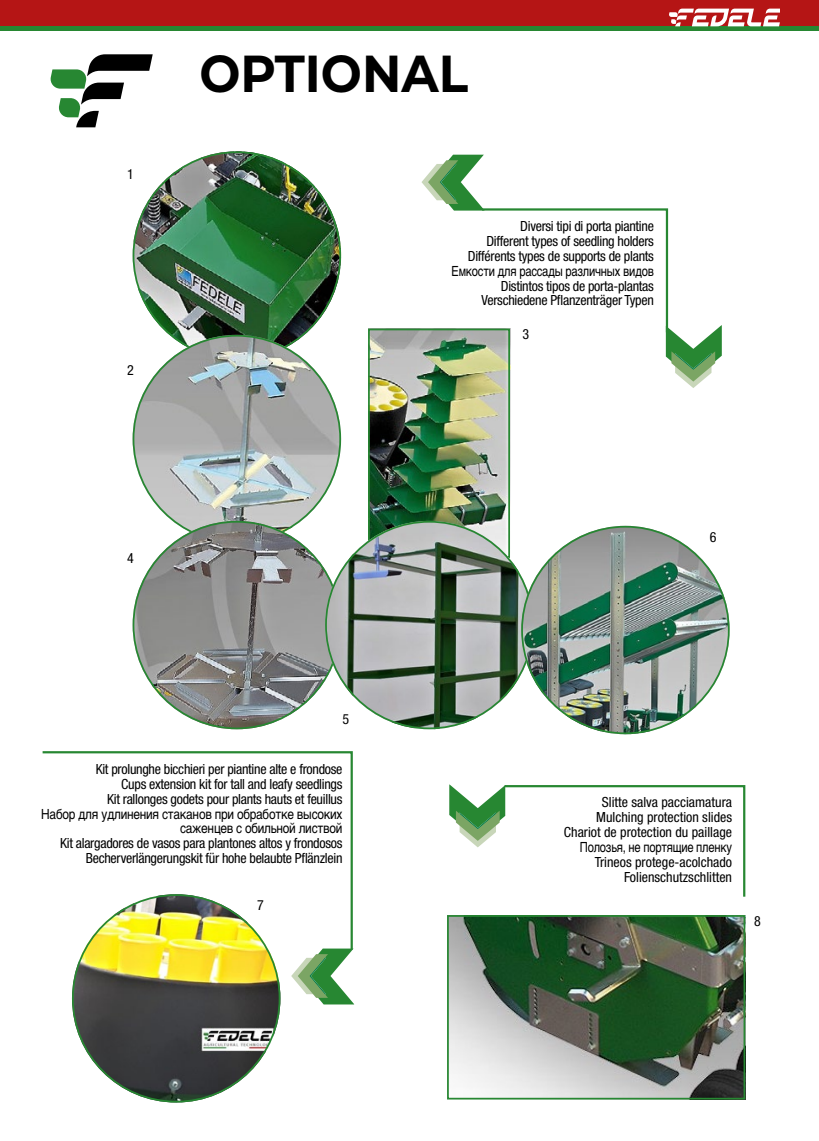
<style>
.page{position:relative;width:819px;height:1141px;background:#fff}
.page>*{position:absolute;margin:0;border:0;box-sizing:border-box;transform-origin:0 0}
.t1{font:700 51.98px "Montserrat";color:#000;scale:.94 1}
.t2{font:condensed 14px/14.9px "Helvetica Neue LT Pro";letter-spacing:-.02em;color:#000;text-align:right}
.t3{font:condensed 14px/14.9px "Helvetica Neue LT Pro";color:#000;text-align:right}
.t4{font:14px/14.9px "Helvetica Cyr Upright";letter-spacing:-.02em;color:#000;text-align:right;scale:.85 1}
.t5{font:14px "Helvetica Cyr Upright";letter-spacing:-.02em;color:#000;scale:.8 1}
</style>
<div class="page">
<img style="left:371px;top:332px;width:136px;height:223px">
<div style="left:368px;top:329px;width:142px;height:229px;border:2px solid #278732"></div>
<img style="left:450px;top:918px;width:292px;height:178px">
<div style="left:447px;top:915px;width:298px;height:184px;border:2px solid #278732"></div>
<div style="left:0;top:0;width:819px;height:30px;background:#b51515"></div>
<svg style="left:50px;top:54px;width:103px;height:73px"></svg>
<div style="left:0;top:26px;width:819px;height:5px;background:#278732"></div>
<svg style="left:291px;top:952px;width:63px;height:52px"></svg>
<svg style="left:421px;top:155px;width:300px;height:233px"></svg>
<svg style="left:42px;top:751px;width:312px;height:201px"></svg>
<svg style="left:449px;top:784px;width:297px;height:113px"></svg>
<img style="left:133px;top:151px;width:208px;height:209px;border-radius:104px">
<img style="left:133px;top:335px;width:208px;height:208px;border-radius:104px">
<img style="left:133px;top:521px;width:208px;height:208px;border-radius:104px">
<img style="left:325px;top:521px;width:208px;height:208px;border-radius:104px">
<img style="left:521px;top:526px;width:208px;height:208px;border-radius:104px">
<img style="left:72px;top:894px;width:208px;height:208px;border-radius:104px">
<svg style="left:669px;top:9px;width:110px;height:17px"></svg>
<p class="t2" style="left:127px;top:166px;width:8px">1</p>
<p class="t2" style="left:127px;top:363px;width:8px">2</p>
<h1 class="t1" style="left:199px;top:36px;width:287px">OPTIONAL</h1>
<p class="t2" style="left:468px;top:219px;width:188px">Diversi tipi di porta piantine<br>Different types of seedling holders<br>Différents types de supports de plants</p>
<p class="t5" style="left:451px;top:263px;width:254px">Емкости для рассады различных видов</p>
<p class="t2" style="left:481px;top:278px;width:174px">Distintos tipos de porta-plantas<br>Verschiedene Pflanzenträger Typen</p>
<p class="t2" style="left:522px;top:327px;width:8px">3</p>
<p class="t2" style="left:127px;top:551px;width:8px">4</p>
<p class="t2" style="left:342px;top:712px;width:8px">5</p>
<p class="t2" style="left:96px;top:761px;width:248px">Kit prolunghe bicchieri per piantine alte e frondose<br>Cups extension kit for tall and leafy seedlings<br>Kit rallonges godets pour plants hauts et feuillus</p>
<p class="t4" style="left:41px;top:806px;width:356px">Набор для удлинения стаканов при обработке высоких саженцев с обильной листвой</p>
<p class="t2" style="left:60px;top:836px;width:284px">Kit alargadores de vasos para plantones altos y frondosos<br>Becherverlängerungskit für hohe belaubte Pflänzlein</p>
<p class="t2" style="left:257px;top:897px;width:8px">7</p>
<p class="t2" style="left:709px;top:530px;width:8px">6</p>
<p class="t3" style="left:564px;top:795px;width:170px">Slitte salva pacciamatura<br>Mulching protection slides<br>Chariot de protection du paillage</p>
<p class="t5" style="left:580px;top:839px;width:192px">Полозья, не портящие пленку</p>
<p class="t3" style="left:594px;top:854px;width:139px">Trineos protege-acolchado<br>Folienschutzschlitten</p>
<p class="t2" style="left:754px;top:914px;width:8px">8</p>
</div>
